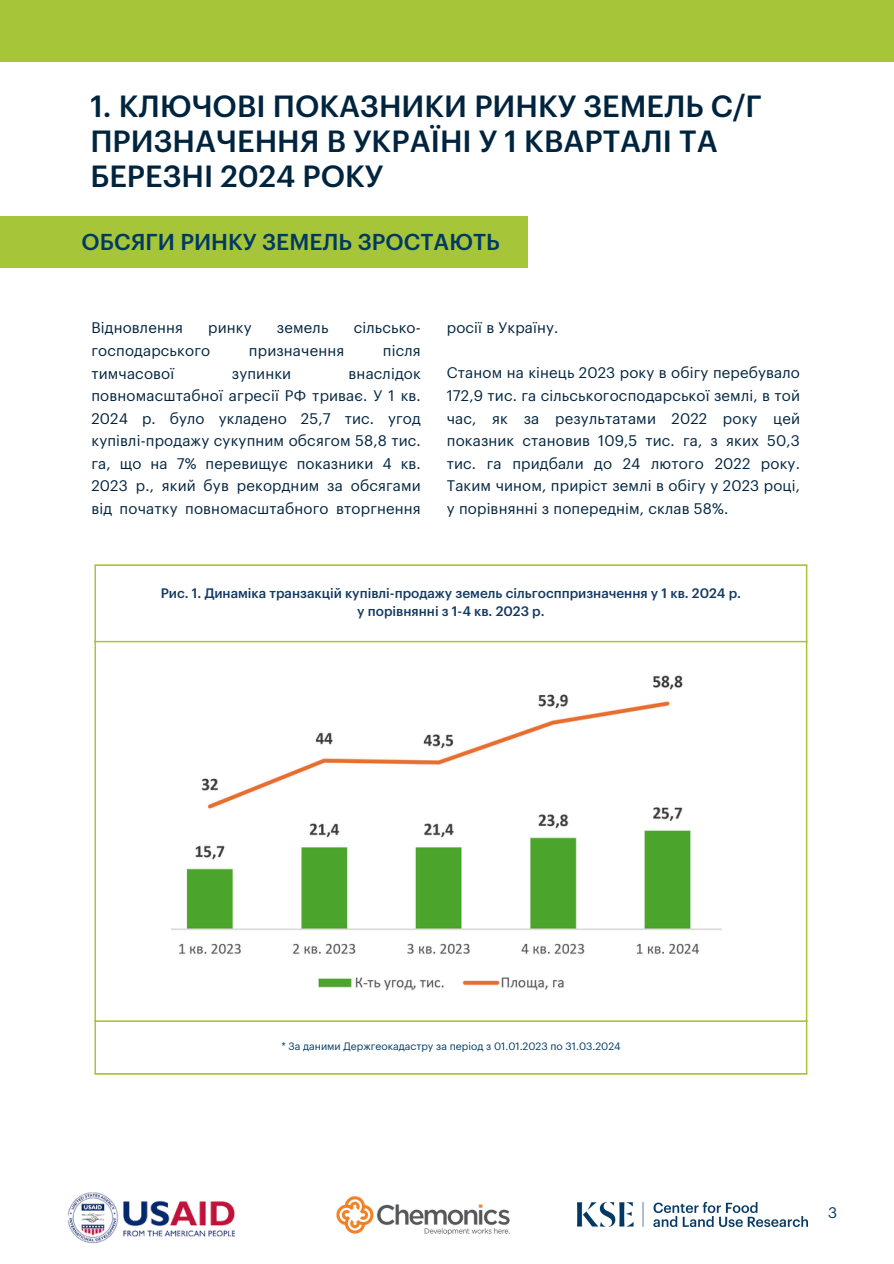
<style>
.page{position:relative;width:894px;height:1264px;background:#fff}
.page>*{position:absolute;margin:0;border:0;box-sizing:border-box;transform-origin:0 0}
.t1{font:500 30px/34.8px "Graphik LC";color:#00243e}
.t2{font:500 22.5px "Graphik LC";color:#003964}
.t3{font:15px/22.5px "Graphik LC";letter-spacing:.01em;color:#00243e;text-align:justify}
.t4{font:15px "Graphik LC";color:#003964}
.t5{font:500 13.5px "Graphik LC";color:#133962}
.t6{font:10.5px "Graphik LC";color:#003964}
</style>
<div class="page">
<img style="left:67px;top:1192px;width:168px;height:52px">
<img style="left:336px;top:1196px;width:174px;height:39px">
<div style="left:0;top:0;width:893px;height:62px;background:#a7c539"></div>
<div style="left:0;top:216px;width:528px;height:52px;background:#a7c539"></div>
<img style="left:577px;top:1202px;width:229px;height:24px">
<hr style="left:94px;top:566px;width:2px;height:507px;background:#a7c539">
<hr style="left:805px;top:566px;width:2px;height:507px;background:#a7c539">
<hr style="left:94px;top:564px;width:713px;height:2px;background:#a7c539">
<hr style="left:94px;top:641px;width:713px;height:1px;background:#a7c539">
<hr style="left:94px;top:1020px;width:713px;height:1px;background:#a7c539">
<hr style="left:94px;top:1073px;width:713px;height:1px;background:#a7c539">
<img style="left:172px;top:675px;width:549px;height:316px">
<p class="t1" style="left:90px;top:90px;width:673px">1. КЛЮЧОВІ ПОКАЗНИКИ РИНКУ ЗЕМЕЛЬ С/Г<br>ПРИЗНАЧЕННЯ В УКРАЇНІ У 1 КВАРТАЛІ ТА<br>БЕРЕЗНІ 2024 РОКУ</p>
<p class="t2" style="left:81px;top:231px;width:420px">ОБСЯГИ РИНКУ ЗЕМЕЛЬ ЗРОСТАЮТЬ</p>
<p class="t3" style="left:91px;top:317px;width:93px">Відновлення</p>
<p class="t3" style="left:208px;top:317px;width:45px">ринку</p>
<p class="t3" style="left:277px;top:317px;width:53px">земель</p>
<p class="t3" style="left:353px;top:317px;width:69px">сільсько-</p>
<p class="t3" style="left:91px;top:340px;width:120px">господарського</p>
<p class="t3" style="left:249px;top:340px;width:97px">призначення</p>
<p class="t3" style="left:383px;top:340px;width:39px">після</p>
<p class="t3" style="left:91px;top:362px;width:83px">тимчасової</p>
<p class="t3" style="left:232px;top:362px;width:61px">зупинки</p>
<p class="t3" style="left:91px;top:362px;width:331px;text-indent:257px">внаслідок повномасштабної агресії РФ триває. У 1 кв.<br>2024 р. було укладено 25,7 тис. угод купівлі-продажу сукупним обсягом 58,8 тис. га, що на 7% перевищує показники 4 кв.<br>2023 р., який був рекордним за обсягами від початку повномасштабного вторгнення</p>
<p class="t3" style="left:446px;top:317px;width:113px">росії в Україну.</p>
<p class="t3" style="left:446px;top:362px;width:354px;text-align:left">Станом на кінець 2023 року в обігу перебувало 172,9 тис. га сільськогосподарської землі, в той час, як за результатами 2022 року цей показник становив 109,5 тис. га, з яких 50,3 тис. га придбали до 24 лютого 2022 року.<br>Таким чином, приріст землі в обігу у 2023 році, у порівнянні з попереднім, склав 58%.</p>
<p class="t5" style="left:161px;top:586px;width:581px">Рис. 1. Динаміка транзакцій купівлі-продажу земель сільгосппризначення у 1 кв. 2024 р.</p>
<p class="t5" style="left:357px;top:605px;width:189px">у порівнянні з 1-4 кв. 2023 р.</p>
<p class="t6" style="left:281px;top:1041px;width:340px">* За даними Держгеокадастру за період з 01.01.2023 по 31.03.2024</p>
<p class="t4" style="left:828px;top:1205px;width:11px">3</p>
</div>
